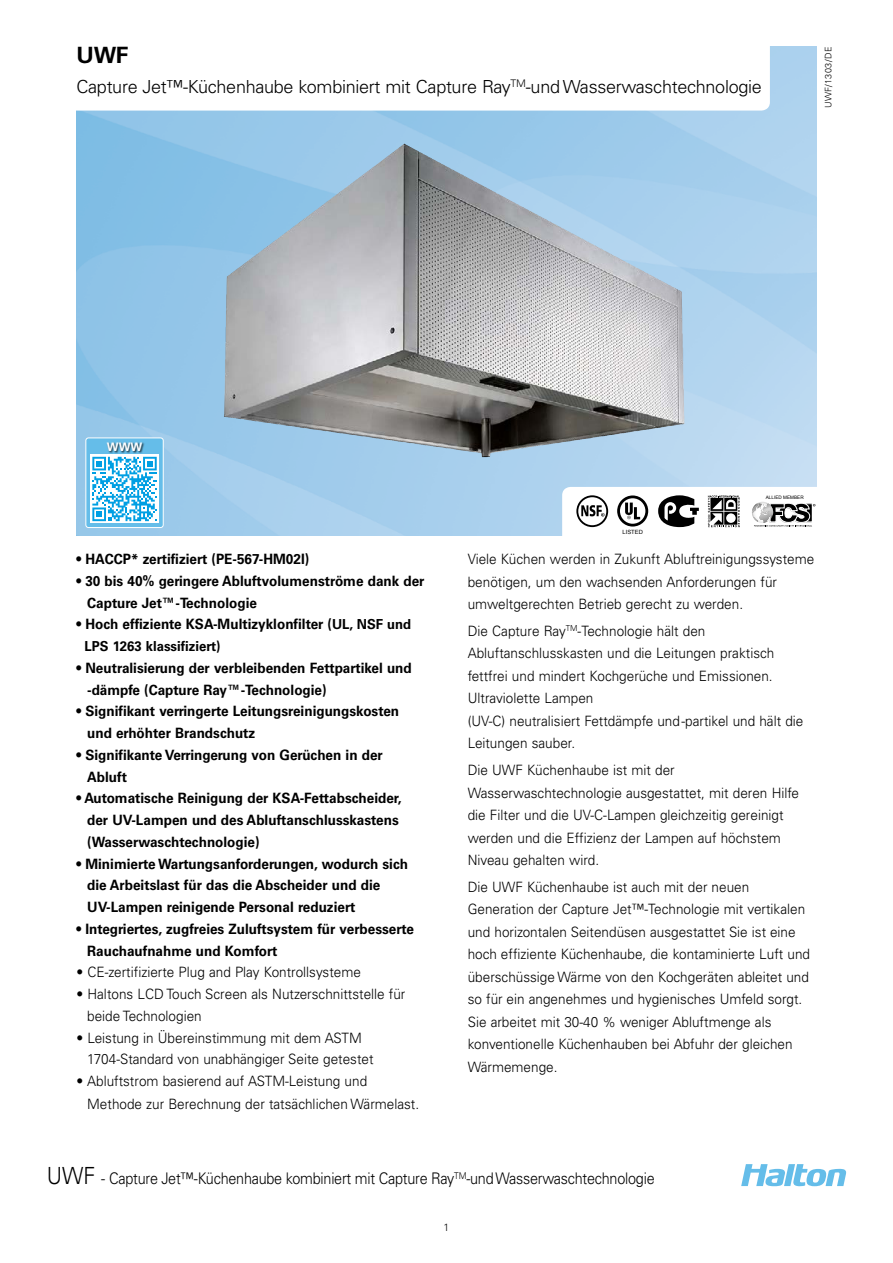
<style>
.page{position:relative;width:893px;height:1263px;background:#fff}
.page>*{position:absolute;margin:0;border:0;box-sizing:border-box;transform-origin:0 0}
.otsa{font:700 22.5px "Univers LTCYR 65";color:#000}
.pieni_otsa{font:300 18px "Univers LTCYR 45";letter-spacing:-.015em;color:#000}
.t1{font:300 16.05px "Univers LTCYR 45";letter-spacing:-.015em;color:#000;scale:.9 1}
.leipä{font:300 14.25px/22.5px "Univers LTCYR 45";color:#000;scale:.95 1}
.leipä-2{font:700 14.25px/21.8px "Univers LTCYR 65";color:#000;scale:.95 1}
.bullets{font:300 14.25px/22.5px "Univers LTCYR 45";color:#000;scale:.95 1}
.bullets-2{font:700 14.25px/21.8px "Univers LTCYR 65";color:#000;scale:.95 1}
.pallerotekstit{font:300 14.25px/22.5px "Univers LTCYR 45";color:#000;scale:.95 1}
.bullets-3{font:700 13.8px "Univers LTCYR 65";color:#000;scale:.95 1}
.t2{font:700 11.7px "Univers LTCYR 65";color:#fff}
.t3{font:300 10.5px "Univers LTCYR 45";color:#000}
.t4{font:300 9px "Univers LTCYR 45";letter-spacing:.05em;color:#000}
.t5{font:5.85px "Arial";color:#000}
.t6{font:4.65px "Arial";color:#000}
.t7{font:700 2.85px "Univers LT Std";color:#000}
.s1{font-size:13.8px}
.s2{font-size:23.7px}
</style>
<div class="page">
<svg style="left:741px;top:1164px;width:105px;height:22px"></svg>
<img style="left:77px;top:47px;width:739px;height:489px">
<img style="left:224px;top:144px;width:180px;height:285px">
<div style="left:562px;top:487px;width:331px;height:59px;background:#fff;border-radius:9px"></div>
<svg style="left:752px;top:502px;width:63px;height:25px"></svg>
<svg style="left:708px;top:495px;width:32px;height:32px"></svg>
<svg style="left:617px;top:495px;width:31px;height:31px"></svg>
<svg style="left:576px;top:495px;width:32px;height:32px"></svg>
<svg style="left:658px;top:495px;width:41px;height:32px"></svg>
<div style="left:86px;top:438px;width:77px;height:89px;background:#65bde9;border-radius:3px"></div>
<div style="left:85px;top:437px;width:79px;height:91px;border:1px solid #fff;border-radius:3px"></div>
<img style="left:106px;top:442px;width:40px;height:13px">
<svg style="left:90px;top:455px;width:69px;height:68px"></svg>
<svg style="left:92px;top:457px;width:65px;height:64px;background:#7ecef0"></svg>
<div style="left:30px;top:34px;width:740px;height:77px;background:#fff;border-radius:9px"></div>
<p class="otsa" style="left:77px;top:39px;width:53px">UWF</p>
<p class="pieni_otsa" style="left:77px;top:75px;width:687px">Capture Jet™-Küchenhaube kombiniert mit Capture Ray<sup>TM</sup>-und Wasserwaschtechnologie</p>
<p class="t4" style="left:822px;top:108px;width:63px;rotate:-90deg">UWF/1303/DE</p>
<p class="t2" style="left:107px;top:438px;width:37px">WWW</p>
<p class="leipä-2" style="left:77px;top:547px;width:246px">• HACCP* zertifiziert (PE-567-HM02I)</p>
<p class="bullets-2" style="left:87px;top:569px;width:357px;text-indent:-11px">• 30 bis 40% geringere Abluftvolumenströme dank der<br>Capture Jet™-Technologie</p>
<p class="bullets-2" style="left:77px;top:613px;width:354px">• Hoch effiziente KSA-Multizyklonfilter (<span class="s1">UL, NSF und</span></p>
<p class="bullets-3" style="left:85px;top:636px;width:145px">LPS 1263 klassifiziert)</p>
<p class="bullets-2" style="left:87px;top:656px;width:343px;text-indent:-11px">• Neutralisierung der verbleibenden Fettpartikel und -dämpfe (Capture Ray™-Technologie)</p>
<p class="leipä-2" style="left:87px;top:700px;width:330px;text-indent:-11px">• Signifikant verringerte Leitungsreinigungskosten und erhöhter Brandschutz</p>
<p class="leipä-2" style="left:87px;top:743px;width:313px;text-indent:-11px">• Signifikante Verringerung von Gerüchen in der<br>Abluft</p>
<p class="leipä-2" style="left:87px;top:787px;width:332px;text-indent:-11px">• Automatische Reinigung der KSA-Fettabscheider, der UV-Lampen und des Abluftanschlusskastens (Wasserwaschtechnologie)</p>
<p class="leipä-2" style="left:87px;top:852px;width:339px;text-indent:-11px">• Minimierte Wartungsanforderungen, wodurch sich die Arbeitslast für das die Abscheider und die<br>UV-Lampen reinigende Personal reduziert</p>
<p class="bullets-2" style="left:87px;top:917px;width:346px;text-indent:-11px">• Integriertes, zugfreies Zuluftsystem für verbesserte<br>Rauchaufnahme und Komfort</p>
<p class="leipä" style="left:77px;top:961px;width:301px">• CE-zertifizierte Plug and Play Kontrollsysteme</p>
<p class="bullets" style="left:87px;top:983px;width:337px;line-height:21.8px;text-indent:-11px">• Haltons LCD Touch Screen als Nutzerschnittstelle für beide Technologien</p>
<p class="bullets" style="left:87px;top:1026px;width:303px;line-height:21.8px;text-indent:-11px">• Leistung in Übereinstimmung mit dem ASTM<br>1704-Standard von unabhängiger Seite getestet</p>
<p class="bullets" style="left:87px;top:1069px;width:351px;text-indent:-11px">• Abluftstrom basierend auf ASTM-Leistung und<br>Methode zur Berechnung der tatsächlichen Wärmelast.</p>
<p class="t7" style="left:602px;top:513px;width:3px">R</p>
<p class="t5" style="left:622px;top:529px;width:22px">LISTED</p>
<p class="t6" style="left:766px;top:494px;width:39px">ALLIED MEMBER</p>
<p class="bullets" style="left:468px;top:547px;width:366px">Viele Küchen werden in Zukunft Abluftreinigungssysteme benötigen, um den wachsenden Anforderungen für umweltgerechten Betrieb gerecht zu werden.</p>
<p class="pallerotekstit" style="left:468px;top:619px;width:355px">Die Capture Ray<sup>TM</sup>-Technologie hält den Abluftanschlusskasten und die Leitungen praktisch fettfrei und mindert Kochgerüche und Emissionen.<br>Ultraviolette Lampen<br>(UV-C) neutralisiert Fettdämpfe und -partikel und hält die Leitungen sauber.</p>
<p class="leipä" style="left:468px;top:758px;width:350px">Die UWF Küchenhaube ist mit der Wasserwaschtechnologie ausgestattet, mit deren Hilfe die Filter und die UV-C-Lampen gleichzeitig gereinigt werden und die Effizienz der Lampen auf höchstem Niveau gehalten wird.</p>
<p class="leipä" style="left:468px;top:875px;width:362px">Die UWF Küchenhaube ist auch mit der neuen Generation der Capture Jet™-Technologie mit vertikalen und horizontalen Seitendüsen ausgestattet Sie ist eine hoch effiziente Küchenhaube, die kontaminierte Luft und überschüssige Wärme von den Kochgeräten ableitet und so für ein angenehmes und hygienisches Umfeld sorgt.<br>Sie arbeitet mit 30-40 % weniger Abluftmenge als konventionelle Küchenhauben bei Abfuhr der gleichen Wärmemenge.</p>
<p class="t1" style="left:47px;top:1168px;width:677px"><span class="s2">UWF</span> - Capture Jet™-Küchenhaube kombiniert mit Capture Ray<sup>TM</sup>-und Wasserwaschtechnologie</p>
<p class="t3" style="left:444px;top:1220px;width:7px">1</p>
</div>
